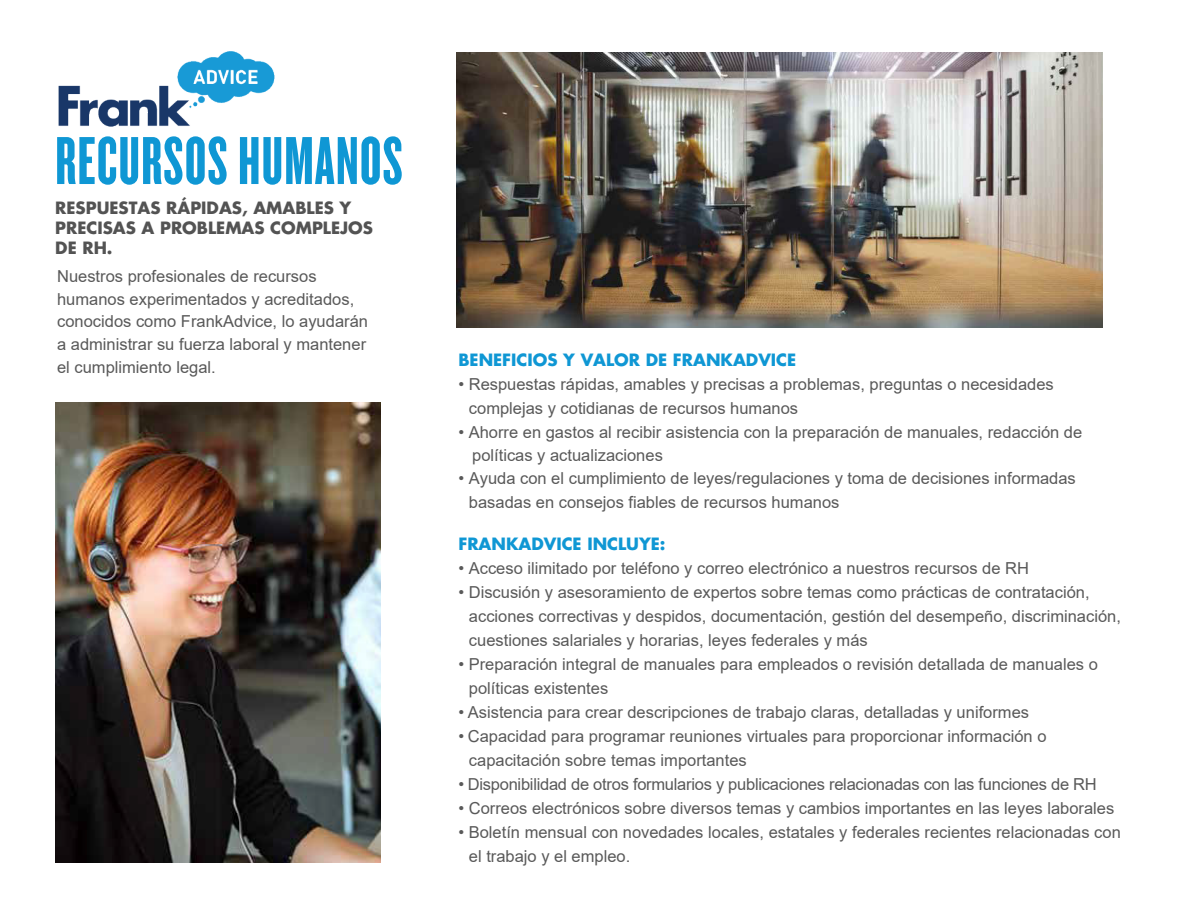
<style>
.page{position:relative;width:1188px;height:918px;background:#fff}
.page>*{position:absolute;margin:0;border:0;box-sizing:border-box;transform-origin:0 0}
.t1{font:70.5px "Knockout HTF67 Full Bantamwt";letter-spacing:.02em;color:#0f97d4}
.t2{font:16.5px/24px "Arial";color:#595959}
.t3{font:700 16.5px/19.8px "Futura Std";color:#535353}
.t4{font:700 16.5px "Futura Std";color:#0f97d4}
</style>
<div class="page">
<img style="left:58px;top:51px;width:217px;height:76px">
<img style="left:55px;top:402px;width:326px;height:460px">
<img style="left:456px;top:53px;width:646px;height:275px">
<h1 class="t1" style="left:55px;top:125px;width:349px">RECURSOS HUMANOS</h1>
<p class="t3" style="left:55px;top:198px;width:319px">RESPUESTAS RÁPIDAS, AMABLES Y<br>PRECISAS A PROBLEMAS COMPLEJOS<br>DE RH.</p>
<p class="t2" style="left:57px;top:265px;width:312px;line-height:22.8px">Nuestros profesionales de recursos humanos experimentados y acreditados, conocidos como FrankAdvice, lo ayudarán a administrar su fuerza laboral y mantener el cumplimiento legal.</p>
<p class="t4" style="left:458px;top:349px;width:339px">BENEFICIOS Y VALOR DE FRANKADVICE</p>
<p class="t2" style="left:469px;top:372px;width:586px;text-indent:-10px">• Respuestas rápidas, amables y precisas a problemas, preguntas o necesidades complejas y cotidianas de recursos humanos</p>
<p class="t2" style="left:472px;top:421px;width:612px;line-height:22.8px;text-indent:-14px">• Ahorre en gastos al recibir asistencia con la preparación de manuales, redacción de políticas y actualizaciones</p>
<p class="t2" style="left:469px;top:466px;width:608px;text-indent:-10px">• Ayuda con el cumplimiento de leyes/regulaciones y toma de decisiones informadas basadas en consejos fiables de recursos humanos</p>
<p class="t4" style="left:458px;top:533px;width:209px">FRANKADVICE INCLUYE:</p>
<p class="t2" style="left:458px;top:556px;width:572px">• Acceso ilimitado por teléfono y correo electrónico a nuestros recursos de RH</p>
<p class="t2" style="left:469px;top:580px;width:654px;text-indent:-10px">• Discusión y asesoramiento de expertos sobre temas como prácticas de contratación, acciones correctivas y despidos, documentación, gestión del desempeño, discriminación, cuestiones salariales y horarias, leyes federales y más</p>
<p class="t2" style="left:469px;top:652px;width:631px;text-indent:-10px">• Preparación integral de manuales para empleados o revisión detallada de manuales o políticas existentes</p>
<p class="t2" style="left:458px;top:701px;width:572px">• Asistencia para crear descripciones de trabajo claras, detalladas y uniformes</p>
<p class="t2" style="left:469px;top:725px;width:579px;text-indent:-10px">• Capacidad para programar reuniones virtuales para proporcionar información o capacitación sobre temas importantes</p>
<p class="t2" style="left:458px;top:773px;width:640px">• Disponibilidad de otros formularios y publicaciones relacionadas con las funciones de RH</p>
<p class="t2" style="left:458px;top:797px;width:657px">• Correos electrónicos sobre diversos temas y cambios importantes en las leyes laborales</p>
<p class="t2" style="left:469px;top:821px;width:653px;text-indent:-10px">• Boletín mensual con novedades locales, estatales y federales recientes relacionadas con el trabajo y el empleo.</p>
</div>
